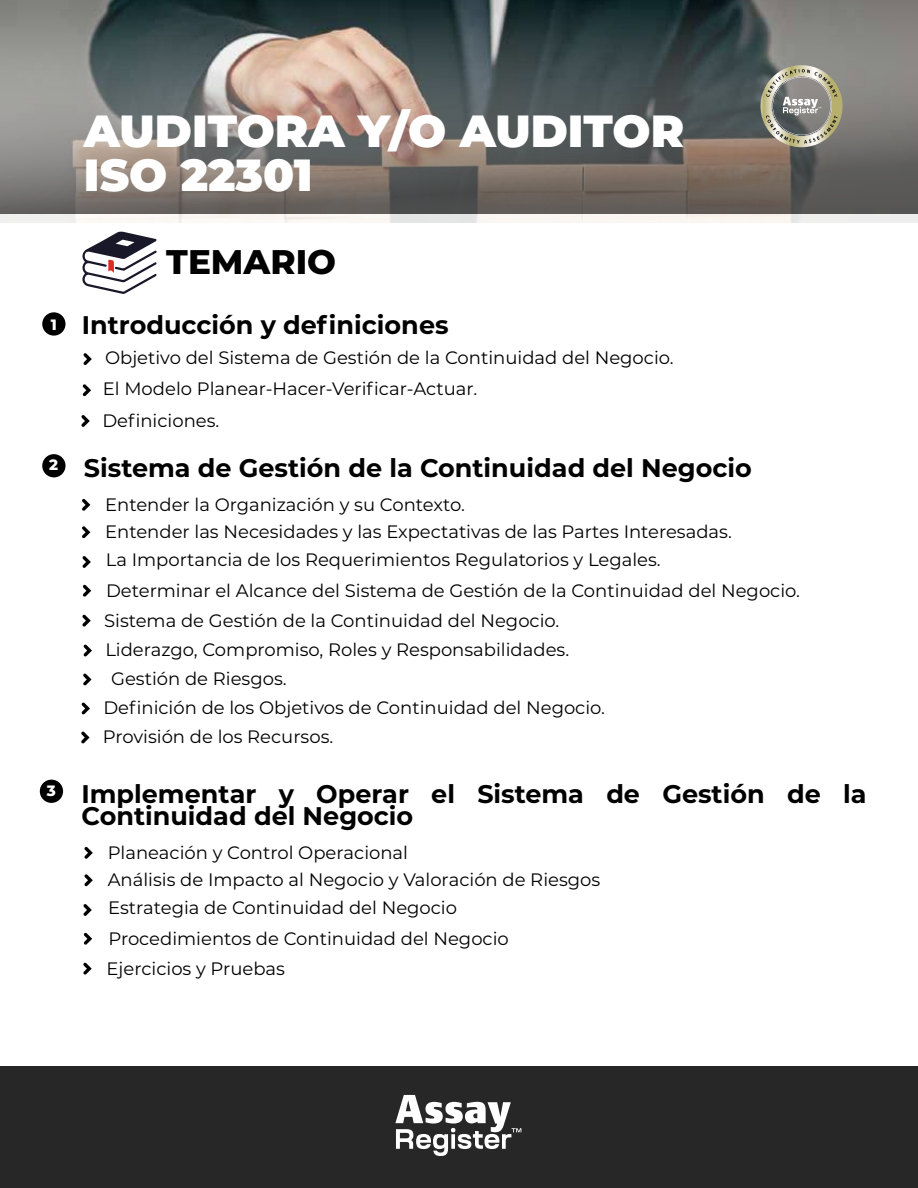
<style>
.page{position:relative;width:918px;height:1188px;background:#fff}
.page>*{position:absolute;margin:0;border:0;box-sizing:border-box;transform-origin:0 0}
.t1{font:900 45px/43.5px "Montserrat";color:#fff}
.t2{font:800 34.2px "Montserrat";color:#000}
.t3{font:700 25.5px/22.5px "Montserrat";color:#000}
.t4{font:18px/28.2px "Montserrat";color:#000}
.t5{font:800 15px "Montserrat";color:#fff}
</style>
<div class="page">
<img style="left:0;top:0;width:918px;height:223px">
<svg style="left:761px;top:65px;width:82px;height:82px;background:#999789"></svg>
<svg style="left:82px;top:231px;width:75px;height:63px"></svg>
<div style="left:42px;top:312px;width:24px;height:24px;background:#000;border-radius:50%"></div>
<svg style="left:83px;top:353px;width:9px;height:12px"></svg>
<svg style="left:83px;top:384px;width:8px;height:12px"></svg>
<svg style="left:81px;top:415px;width:9px;height:12px"></svg>
<svg style="left:82px;top:499px;width:8px;height:12px"></svg>
<svg style="left:83px;top:585px;width:8px;height:12px"></svg>
<svg style="left:82px;top:615px;width:9px;height:12px"></svg>
<svg style="left:84px;top:645px;width:8px;height:12px"></svg>
<svg style="left:83px;top:674px;width:9px;height:12px"></svg>
<svg style="left:82px;top:703px;width:8px;height:12px"></svg>
<svg style="left:81px;top:731px;width:9px;height:13px"></svg>
<svg style="left:82px;top:526px;width:8px;height:12px"></svg>
<svg style="left:82px;top:556px;width:9px;height:12px"></svg>
<svg style="left:84px;top:847px;width:9px;height:12px"></svg>
<svg style="left:84px;top:933px;width:8px;height:12px"></svg>
<svg style="left:83px;top:963px;width:9px;height:12px"></svg>
<svg style="left:84px;top:874px;width:9px;height:12px"></svg>
<svg style="left:83px;top:904px;width:9px;height:12px"></svg>
<div style="left:42px;top:454px;width:24px;height:23px;background:#000;border-radius:50%"></div>
<div style="left:0;top:1067px;width:918px;height:121px;background:#282727"></div>
<svg style="left:395px;top:1095px;width:126px;height:61px"></svg>
<div style="left:40px;top:780px;width:23px;height:23px;background:#000;border-radius:50%"></div>
<p class="t5" style="left:51px;top:314px;width:8px">1</p>
<h1 class="t1" style="left:84px;top:107px;width:602px">AUDITORA Y/O AUDITOR<br>ISO 22301</h1>
<h2 class="t2" style="left:166px;top:237px;width:171px">TEMARIO</h2>
<h3 class="t3" style="left:82px;top:313px;width:368px">Introducción y definiciones</h3>
<p class="t4" style="left:103px;top:341px;width:572px;line-height:31.5px">Objetivo del Sistema de Gestión de la Continuidad del Negocio.<br>El Modelo Planear-Hacer-Verificar-Actuar.</p>
<p class="t4" style="left:102px;top:406px;width:119px">Definiciones.</p>
<h3 class="t3" style="left:49px;top:456px;width:704px"><sup>2</sup> Sistema de Gestión de la Continuidad del Negocio</h3>
<p class="t4" style="left:105px;top:490px;width:361px">Entender la Organización y su Contexto.</p>
<p class="t4" style="left:105px;top:517px;width:628px">Entender las Necesidades y las Expectativas de las Partes Interesadas.<br>La Importancia de los Requerimientos Regulatorios y Legales.</p>
<p class="t4" style="left:106px;top:576px;width:696px">Determinar el Alcance del Sistema de Gestión de la Continuidad del Negocio.</p>
<p class="t4" style="left:104px;top:605px;width:457px">Sistema de Gestión de la Continuidad del Negocio.</p>
<p class="t4" style="left:105px;top:635px;width:465px">Liderazgo, Compromiso, Roles y Responsabilidades.</p>
<p class="t4" style="left:111px;top:664px;width:177px">Gestión de Riesgos.</p>
<p class="t4" style="left:103px;top:693px;width:503px">Definición de los Objetivos de Continuidad del Negocio.</p>
<p class="t4" style="left:103px;top:722px;width:232px">Provisión de los Recursos.</p>
<h3 class="t3" style="left:82px;top:781px;width:786px;text-indent:-35px"><sup>3</sup> Implementar y Operar el Sistema de Gestión de la<br>Continuidad del Negocio</h3>
<p class="t4" style="left:108px;top:838px;width:302px">Planeación y Control Operacional</p>
<p class="t4" style="left:108px;top:865px;width:494px">Análisis de Impacto al Negocio y Valoración de Riesgos<br>Estrategia de Continuidad del Negocio</p>
<p class="t4" style="left:107px;top:923px;width:404px;line-height:29.8px">Procedimientos de Continuidad del Negocio<br>Ejercicios y Pruebas</p>
</div>
